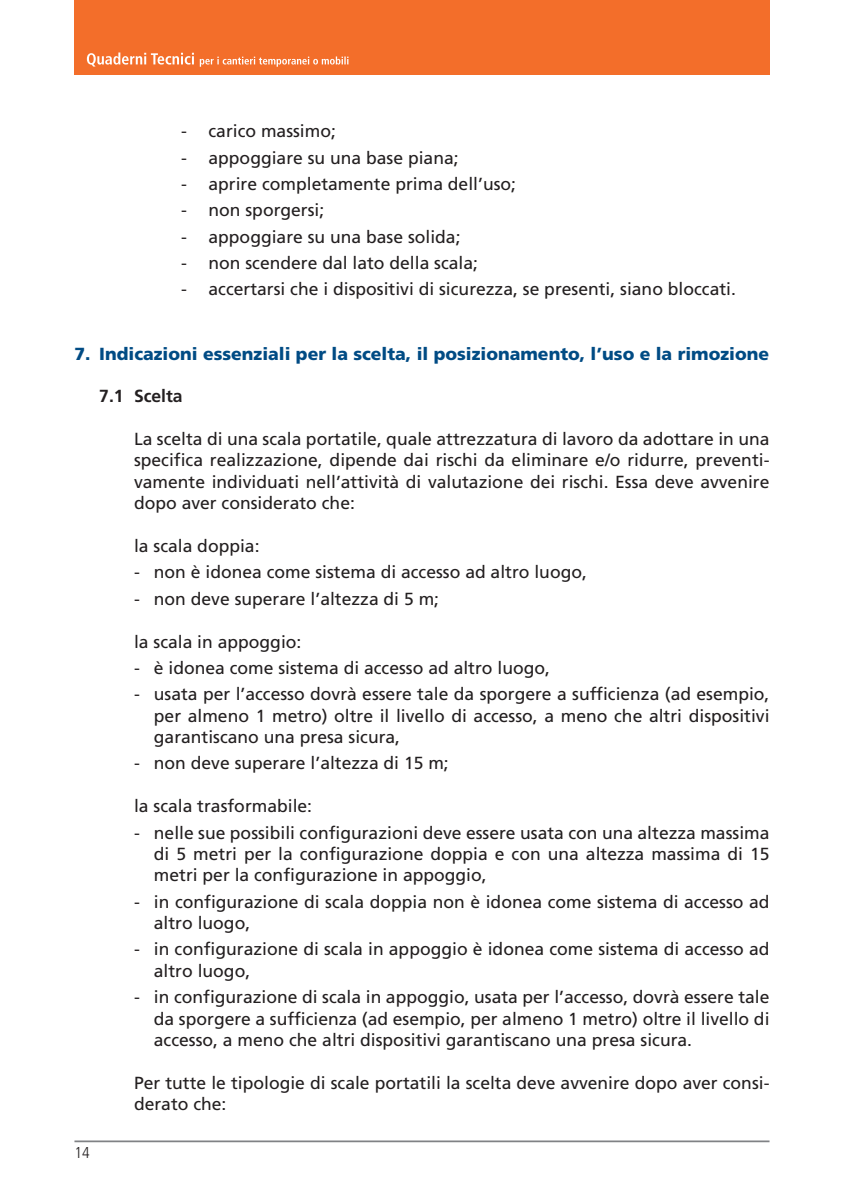
<style>
.page{position:relative;width:844px;height:1191px;background:#fff}
.page>*{position:absolute;margin:0;border:0;box-sizing:border-box;transform-origin:0 0}
.t1{font:17.5px/21.3px "Frutiger HAIAAD";color:#231f20;text-align:justify}
.t2{font:17.5px "Frutiger HAIAAL";color:#004b84}
.t3{font:17.5px "Frutige HAIAAG";color:#231f20}
.t4{font:15.75px "Frutiger LHAIAAJ";color:#231f20}
</style>
<div class="page">
<div style="left:74px;top:0;width:695px;height:74px;background:#f36e2a"></div>
<svg style="left:87px;top:52px;width:261px;height:15px"></svg>
<hr style="left:74px;top:1140px;width:695px;height:2px;background:#808285">
<p class="t1" style="left:181px;top:122px;width:156px">- carico massimo;</p>
<p class="t1" style="left:181px;top:148px;width:279px">- appoggiare su una base piana;</p>
<p class="t1" style="left:181px;top:174px;width:336px">- aprire completamente prima dell’uso;</p>
<p class="t1" style="left:181px;top:201px;width:144px">- non sporgersi;</p>
<p class="t1" style="left:181px;top:227px;width:281px">- appoggiare su una base solida;</p>
<p class="t1" style="left:181px;top:253px;width:298px">- non scendere dal lato della scala;</p>
<p class="t1" style="left:181px;top:280px;width:556px">- accertarsi che i dispositivi di sicurezza, se presenti, siano bloccati.</p>
<p class="t2" style="left:74px;top:346px;width:696px">7. Indicazioni essenziali per la scelta, il posizionamento, l’uso e la rimozione</p>
<p class="t3" style="left:99px;top:389px;width:85px">7.1 Scelta</p>
<p class="t1" style="left:134px;top:430px;width:636px">La scelta di una scala portatile, quale attrezzatura di lavoro da adottare in una specifica realizzazione, dipende dai rischi da eliminare e/o ridurre, preventi&shy;vamente individuati nell’attività di valutazione dei rischi. Essa deve avvenire dopo aver considerato che:</p>
<p class="t1" style="left:134px;top:536px;width:127px">la scala doppia:</p>
<p class="t1" style="left:134px;top:563px;width:454px">- non è idonea come sistema di accesso ad altro luogo,</p>
<p class="t1" style="left:134px;top:589px;width:306px">- non deve superare l’altezza di 5 m;</p>
<p class="t1" style="left:134px;top:632px;width:169px">la scala in appoggio:</p>
<p class="t1" style="left:134px;top:658px;width:417px">- è idonea come sistema di accesso ad altro luogo,</p>
<p class="t1" style="left:154px;top:685px;width:617px;text-indent:-20px">- usata per l’accesso dovrà essere tale da sporgere a sufficienza (ad esempio, per almeno 1 metro) oltre il livello di accesso, a meno che altri dispositivi garantiscano una presa sicura,</p>
<p class="t1" style="left:134px;top:754px;width:316px">- non deve superare l’altezza di 15 m;</p>
<p class="t1" style="left:134px;top:796px;width:179px">la scala trasformabile:</p>
<p class="t1" style="left:154px;top:823px;width:617px;text-indent:-20px">- nelle sue possibili configurazioni deve essere usata con una altezza massima di 5 metri per la configurazione doppia e con una altezza massima di 15 metri per la configurazione in appoggio,</p>
<p class="t1" style="left:154px;top:892px;width:617px;text-indent:-20px">- in configurazione di scala doppia non è idonea come sistema di accesso ad altro luogo,</p>
<p class="t1" style="left:154px;top:940px;width:617px;text-indent:-20px">- in configurazione di scala in appoggio è idonea come sistema di accesso ad altro luogo,</p>
<p class="t1" style="left:154px;top:987px;width:617px;text-indent:-20px">- in configurazione di scala in appoggio, usata per l’accesso, dovrà essere tale da sporgere a sufficienza (ad esempio, per almeno 1 metro) oltre il livello di accesso, a meno che altri dispositivi garantiscano una presa sicura.</p>
<p class="t1" style="left:134px;top:1073px;width:636px">Per tutte le tipologie di scale portatili la scelta deve avvenire dopo aver consi&shy;derato che:</p>
<p class="t4" style="left:74px;top:1146px;width:17px">14</p>
</div>
